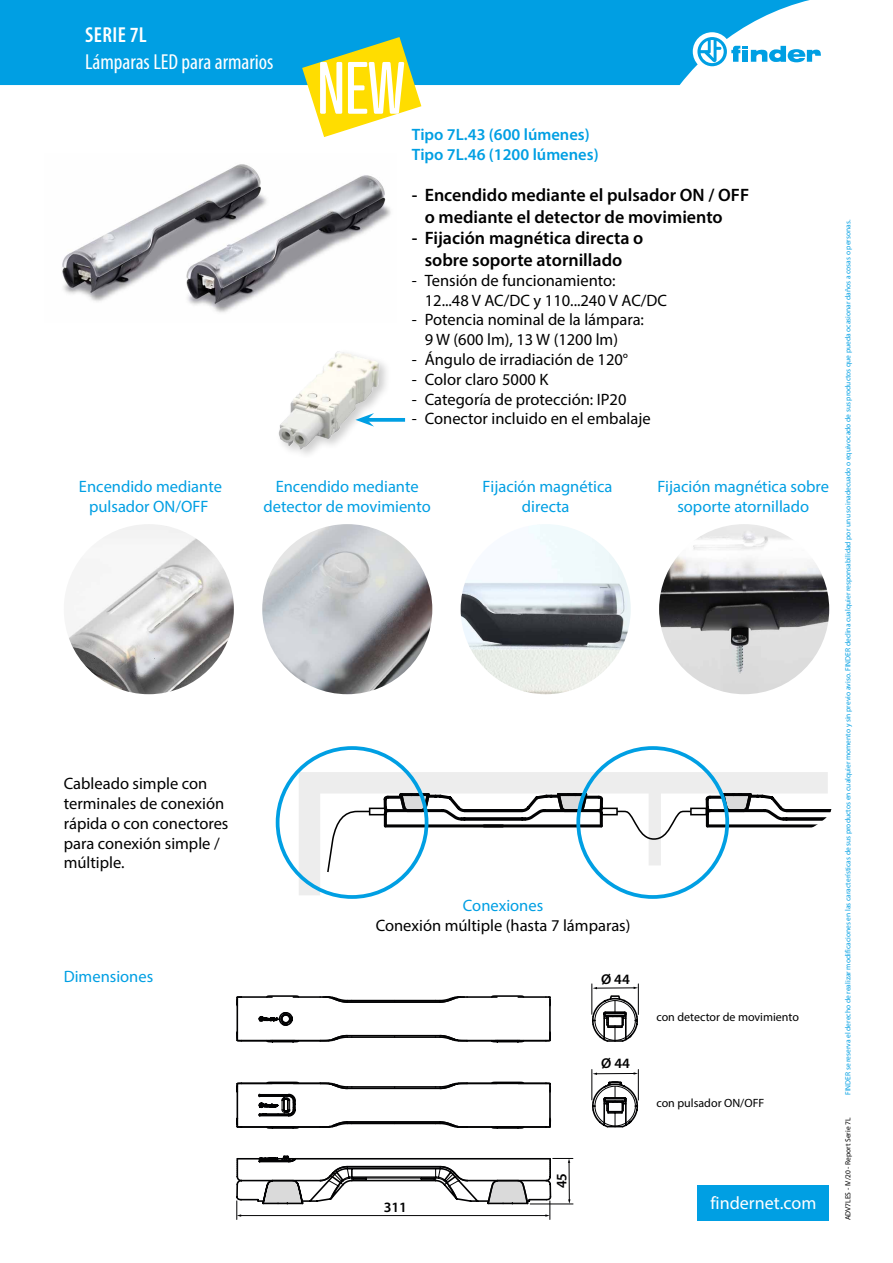
<style>
.page{position:relative;width:893px;height:1263px;background:#fff}
.page>*{position:absolute;margin:0;border:0;box-sizing:border-box;transform-origin:0 0}
.t1{font:condensed 21.75px "Myriad Pro";color:#fff}
.t2{font:600 condensed 21.75px "Myriad Pro";letter-spacing:.02em;color:#fff}
.t3{font:600 18px/21.6px "Myriad Pro";color:#000}
.t4{font:18px "Myriad Pro";color:#fff}
.t5{font:16.5px/19.8px "Myriad Pro";color:#000}
.t6{font:16.5px/19.8px "Myriad Pro";color:#009fe3;text-align:center}
.t7{font:600 16.5px/19.8px "Myriad Pro";color:#009fe3}
.t8{font:600 14.55px "Myriad Pro";color:#000}
.t9{font:600 14.25px "Myriad Pro";color:#000}
.t10{font:12px "Myriad Pro";color:#000}
.t11{font:7.5px "Myriad Pro";color:#009fe3}
.t12{font:7.5px "Myriad Pro";color:#000}
</style>
<div class="page">
<div style="left:0;top:0;width:810px;height:85px;background:#009fe3"></div>
<div style="left:693px;top:32px;width:38px;height:39px;background:#fff;border-radius:50%"></div>
<svg style="left:697px;top:37px;width:124px;height:29px"></svg>
<div style="left:698px;top:1184px;width:131px;height:36px;background:#009fe3"></div>
<img style="left:461px;top:524px;width:170px;height:170px;border-radius:85px">
<img style="left:659px;top:524px;width:170px;height:170px;border-radius:85px">
<img style="left:262px;top:524px;width:170px;height:170px;border-radius:85px">
<img style="left:64px;top:524px;width:170px;height:170px;border-radius:85px">
<hr style="left:592px;top:1069px;width:1px;height:31px;background:#020203">
<hr style="left:638px;top:1069px;width:1px;height:31px;background:#020203">
<svg style="left:591px;top:1072px;width:48px;height:56px"></svg>
<svg style="left:236px;top:1155px;width:337px;height:64px"></svg>
<div style="left:595px;top:1086px;width:41px;height:40px;border:1px solid #020203;border-radius:50%"></div>
<hr style="left:592px;top:984px;width:1px;height:30px;background:#020203">
<hr style="left:638px;top:984px;width:1px;height:30px;background:#020203">
<svg style="left:591px;top:987px;width:48px;height:55px"></svg>
<hr style="left:241px;top:996px;width:31px;height:2px;background:#020203">
<hr style="left:236px;top:997px;width:2px;height:43px;background:#020203">
<hr style="left:241px;top:1040px;width:79px;height:1px;background:#020203">
<svg style="left:236px;top:1021px;width:7px;height:21px"></svg>
<svg style="left:236px;top:996px;width:7px;height:12px"></svg>
<svg style="left:258px;top:995px;width:293px;height:48px"></svg>
<svg style="left:236px;top:1081px;width:316px;height:48px"></svg>
<svg style="left:299px;top:772px;width:424px;height:123px"></svg>
<svg style="left:382px;top:770px;width:223px;height:61px"></svg>
<hr style="left:484px;top:824px;width:117px;height:3px;background:#020203">
<div style="left:690px;top:807px;width:17px;height:8px;border:2px solid #000"></div>
<div style="left:601px;top:807px;width:17px;height:8px;border:2px solid #000"></div>
<svg style="left:615px;top:783px;width:77px;height:82px"></svg>
<svg style="left:704px;top:770px;width:128px;height:82px"></svg>
<div style="left:369px;top:807px;width:17px;height:8px;border:2px solid #000"></div>
<svg style="left:326px;top:810px;width:45px;height:64px"></svg>
<div style="left:576px;top:746px;width:153px;height:153px;border:4px solid #009fe3;border-radius:50%"></div>
<div style="left:276px;top:746px;width:152px;height:153px;border:4px solid #009fe3;border-radius:50%"></div>
<img style="left:62px;top:164px;width:329px;height:149px">
<svg style="left:301px;top:36px;width:121px;height:101px"></svg>
<div style="left:276px;top:348px;width:116px;height:109px;background:#000;opacity:.2"></div>
<img style="left:278px;top:351px;width:102px;height:99px">
<svg style="left:374px;top:418px;width:31px;height:4px"></svg>
<svg style="left:355px;top:413px;width:19px;height:14px"></svg>
<h1 class="t2" style="left:85px;top:23px;width:63px">SERIE 7L</h1>
<h1 class="t1" style="left:85px;top:49px;width:190px">Lámparas LED para armarios</h1>
<p class="t6" style="left:79px;top:476px;width:145px">Encendido mediante pulsador ON/OFF</p>
<p class="t7" style="left:412px;top:124px;width:188px">Tipo 7L.43 (600 lúmenes)<br>Tipo 7L.46 (1200 lúmenes)</p>
<p class="t3" style="left:425px;top:184px;width:326px;text-indent:-13px">- Encendido mediante el pulsador ON / OFF o mediante el detector de movimiento</p>
<p class="t3" style="left:412px;top:227px;width:233px;text-align:center">- Fijación magnética directa o sobre soporte atornillado</p>
<p class="t5" style="left:425px;top:270px;width:244px;text-indent:-13px">- Tensión de funcionamiento:<br>12...48 V AC/DC y 110...240 V AC/DC</p>
<p class="t5" style="left:425px;top:310px;width:221px;text-indent:-13px">- Potencia nominal de la lámpara:<br>9 W (600 lm), 13 W (1200 lm)</p>
<p class="t5" style="left:412px;top:349px;width:218px">- Ángulo de irradiación de 120°</p>
<p class="t5" style="left:412px;top:369px;width:138px">- Color claro 5000 K</p>
<p class="t5" style="left:412px;top:389px;width:216px">- Categoría de protección: IP20</p>
<p class="t5" style="left:412px;top:409px;width:240px">- Conector incluido en el embalaje</p>
<p class="t6" style="left:264px;top:476px;width:169px">Encendido mediante detector de movimiento</p>
<p class="t6" style="left:482px;top:476px;width:131px">Fijación magnética directa</p>
<p class="t6" style="left:658px;top:476px;width:173px">Fijación magnética sobre soporte atornillado</p>
<p class="t5" style="left:64px;top:773px;width:166px">Cableado simple con terminales de conexión rápida o con conectores para conexión simple / múltiple.</p>
<p class="t6" style="left:463px;top:896px;width:82px">Conexiones</p>
<p class="t5" style="left:376px;top:915px;width:256px">Conexión múltiple (hasta 7 lámparas)</p>
<p class="t6" style="left:64px;top:966px;width:91px">Dimensiones</p>
<p class="t9" style="left:601px;top:970px;width:30px">Ø 44</p>
<p class="t9" style="left:384px;top:1198px;width:25px">311</p>
<p class="t9" style="left:601px;top:1054px;width:30px">Ø 44</p>
<p class="t8" style="left:552px;top:1188px;width:17px;rotate:-90deg">45</p>
<p class="t10" style="left:656px;top:1009px;width:144px">con detector de movimiento</p>
<p class="t10" style="left:656px;top:1096px;width:109px">con pulsador ON/OFF</p>
<p class="t4" style="left:710px;top:1192px;width:108px">findernet.com</p>
<p class="t11" style="left:843px;top:1095px;width:877px;rotate:-90deg">FINDER se reserva el derecho de realizar modificaciones en las características de sus productos en cualquier momento y sin previo aviso. FINDER declina cualquier responsabilidad por un uso inadecuado o equivocado de sus productos que pueda ocasionar daños a cosas o personas.</p>
<p class="t12" style="left:843px;top:1220px;width:104px;rotate:-90deg">ADV7LES - IV/20 - Report Serie 7L</p>
</div>
